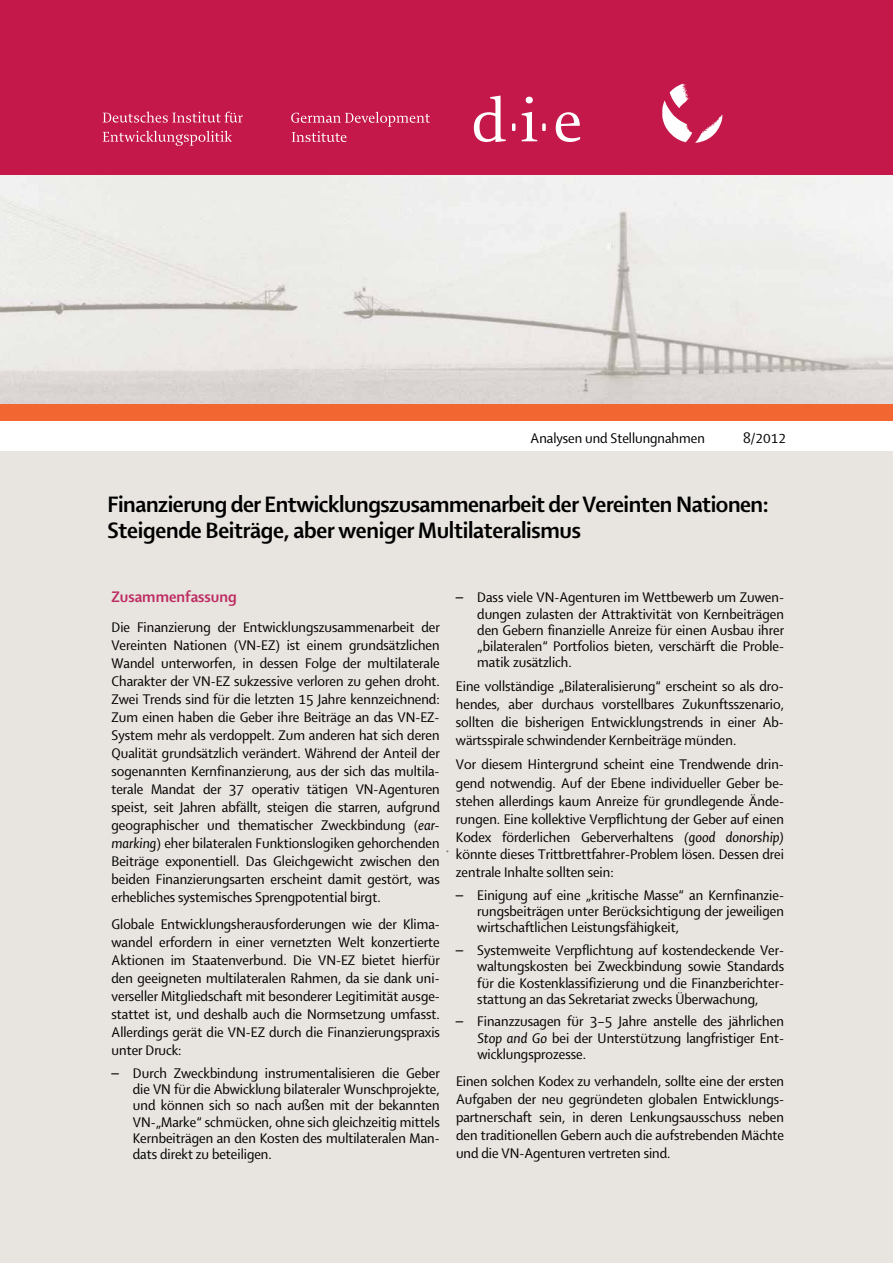
<style>
.page{position:relative;width:893px;height:1263px;background:#fff}
.page>*{position:absolute;margin:0;border:0;box-sizing:border-box;transform-origin:0 0}
.t1{font:700 24px/26px "Shaker R";letter-spacing:-.02em;color:#000}
.t2{font:700 16.5px "Shaker R";color:#be2c63}
.t3{font:15px/18px "Shaker R";color:#000;text-align:justify}
.s1{font-style:italic}
.s2{font-family:"Calibri"}
</style>
<div class="page">
<img style="left:0;top:175px;width:893px;height:229px">
<div style="left:0;top:451px;width:893px;height:812px;background:#e8e4df"></div>
<div style="left:0;top:0;width:893px;height:175px;background:#c5184a"></div>
<svg style="left:512px;top:123px;width:3px;height:8px"></svg>
<svg style="left:474px;top:96px;width:32px;height:46px"></svg>
<svg style="left:522px;top:97px;width:24px;height:44px"></svg>
<svg style="left:556px;top:112px;width:24px;height:30px"></svg>
<svg style="left:103px;top:112px;width:140px;height:11px"></svg>
<svg style="left:103px;top:131px;width:129px;height:15px"></svg>
<svg style="left:291px;top:112px;width:139px;height:30px"></svg>
<img style="left:663px;top:83px;width:60px;height:60px">
<div style="left:0;top:404px;width:893px;height:17px;background:#f26631"></div>
<p class="t3" style="left:531px;top:431px;width:176px">Analysen und Stellungnahmen</p>
<p class="t3" style="left:743px;top:431px;width:44px">8/2012</p>
<h1 class="t1" style="left:108px;top:493px;width:663px">Finanzierung der Entwicklungszusammenarbeit der Vereinten Nationen:<br>Steigende Beiträge, aber weniger Multilateralismus</h1>
<p class="t2" style="left:111px;top:590px;width:127px">Zusammenfassung</p>
<p class="t3" style="left:111px;top:620px;width:330px">Die Finanzierung der Entwicklungszusammenarbeit der Vereinten Nationen (VN-EZ) ist einem grundsätzlichen Wandel unterworfen, in dessen Folge der multilaterale Charakter der VN-EZ sukzessive verloren zu gehen droht.<br>Zwei Trends sind für die letzten 15 Jahre kennzeichnend:<br>Zum einen haben die Geber ihre Beiträge an das VN-EZ-System mehr als verdoppelt. Zum anderen hat sich deren Qualität grundsätzlich verändert. Während der Anteil der sogenannten Kernfinanzierung, aus der sich das multila&shy;terale Mandat der 37 operativ tätigen VN-Agenturen speist, seit Jahren abfällt, steigen die starren, aufgrund geographischer und thematischer Zweckbindung (<span class="s1">ear&shy;marking</span>) eher bilateralen Funktionslogiken gehorchenden Beiträge exponentiell. Das Gleichgewicht zwischen den beiden Finanzierungsarten erscheint damit gestört, was erhebliches systemisches Sprengpotential birgt.</p>
<p class="t3" style="left:111px;top:917px;width:330px">Globale Entwicklungsherausforderungen wie der Klima&shy;wandel erfordern in einer vernetzten Welt konzertierte Aktionen im Staatenverbund. Die VN-EZ bietet hierfür den geeigneten multilateralen Rahmen, da sie dank uni&shy;verseller Mitgliedschaft mit besonderer Legitimität ausge&shy;stattet ist, und deshalb auch die Normsetzung umfasst.<br>Allerdings gerät die VN-EZ durch die Finanzierungspraxis unter Druck:</p>
<p class="t3" style="left:133px;top:1066px;width:308px;line-height:16.4px;text-indent:-21px"><span class="s2">–</span> Durch Zweckbindung instrumentalisieren die Geber die VN für die Abwicklung bilateraler Wunschprojekte, und können sich so nach außen mit der bekannten VN-„Marke“ schmücken, ohne sich gleichzeitig mittels Kernbeiträgen an den Kosten des multilateralen Man&shy;dats direkt zu beteiligen.</p>
<p class="t3" style="left:477px;top:591px;width:308px;line-height:16.4px;text-indent:-21px"><span class="s2">–</span> Dass viele VN-Agenturen im Wettbewerb um Zuwen&shy;dungen zulasten der Attraktivität von Kernbeiträgen den Gebern finanzielle Anreize für einen Ausbau ihrer „bilateralen“ Portfolios bieten, verschärft die Proble&shy;matik zusätzlich.</p>
<p class="t3" style="left:456px;top:679px;width:330px">Eine vollständige „Bilateralisierung“ erscheint so als dro&shy;hendes, aber durchaus vorstellbares Zukunftsszenario, sollten die bisherigen Entwicklungstrends in einer Ab&shy;wärtsspirale schwindender Kernbeiträge münden.</p>
<p class="t3" style="left:456px;top:757px;width:330px">Vor diesem Hintergrund scheint eine Trendwende drin&shy;gend notwendig. Auf der Ebene individueller Geber be&shy;stehen allerdings kaum Anreize für grundlegende Ände&shy;rungen. Eine kollektive Verpflichtung der Geber auf einen Kodex förderlichen Geberverhaltens <span class="s1">(good donorship) </span>könnte dieses Trittbrettfahrer-Problem lösen. Dessen drei zentrale Inhalte sollten sein:</p>
<p class="t3" style="left:477px;top:888px;width:308px;line-height:16.4px;text-indent:-21px"><span class="s2">–</span> Einigung auf eine „kritische Masse“ an Kernfinanzie&shy;rungsbeiträgen unter Berücksichtigung der jeweiligen wirtschaftlichen Leistungsfähigkeit,</p>
<p class="t3" style="left:477px;top:943px;width:308px;line-height:16.4px;text-indent:-21px"><span class="s2">–</span> Systemweite Verpflichtung auf kostendeckende Ver&shy;waltungskosten bei Zweckbindung sowie Standards für die Kostenklassifizierung und die Finanzberichter&shy;stattung an das Sekretariat zwecks Überwachung,</p>
<p class="t3" style="left:477px;top:1015px;width:308px;line-height:16.4px;text-indent:-21px"><span class="s2">–</span> Finanzzusagen für 3–5 Jahre anstelle des jährlichen <span class="s1">Stop and Go</span> bei der Unterstützung langfristiger Ent&shy;wicklungsprozesse.</p>
<p class="t3" style="left:456px;top:1073px;width:330px">Einen solchen Kodex zu verhandeln, sollte eine der ersten Aufgaben der neu gegründeten globalen Entwicklungs&shy;partnerschaft sein, in deren Lenkungsausschuss neben den traditionellen Gebern auch die aufstrebenden Mächte und die VN-Agenturen vertreten sind.</p>
</div>
